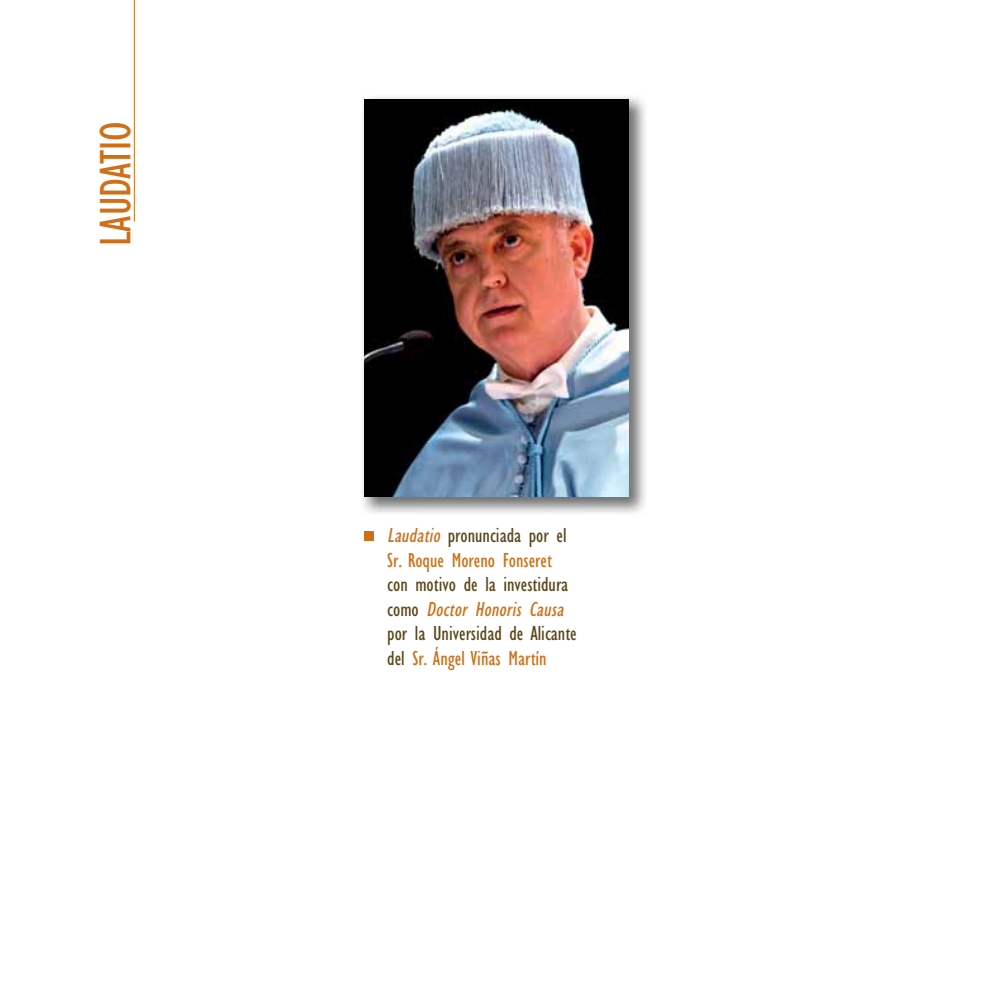
<style>
.page{position:relative;width:993px;height:993px;background:#fff}
.page>*{position:absolute;margin:0;border:0;box-sizing:border-box;transform-origin:0 0}
.t1{font:condensed 45.5px "Gill Sans";color:#ce7019}
.t2{font:condensed 21px/24.5px "Gill Sans";color:#5a471b}
.t3{font:condensed 21px/24.5px "Gill Sans";color:#ce7019}
.s1{font-style:italic}
.s2{color:#5a471b}
.s3{font-style:italic;color:#ce7019}
.s4{color:#ce7019}
</style>
<div class="page">
<img style="left:362px;top:96px;width:283px;height:418px">
<img style="left:364px;top:99px;width:264px;height:397px">
<hr style="left:134px;top:0;width:1px;height:221px;background:#ce7019">
<div style="left:364px;top:531px;width:10px;height:10px;background:#ce7019"></div>
<h1 class="t1" style="left:98px;top:246px;width:126px;rotate:-90deg">LAUDATIO</h1>
<p class="t3" style="left:387px;top:524px;width:181px"><span class="s1">Laudatio</span> <span class="s2">pronunciada por el<br></span>Sr. Roque Moreno Fonseret</p>
<p class="t2" style="left:387px;top:573px;width:191px">con motivo de la investidura c o m o <span class="s3">Doctor Honoris Causa </span>por la Universidad de Alicante del <span class="s4">Sr. Ángel Viñas Martín</span></p>
</div>
